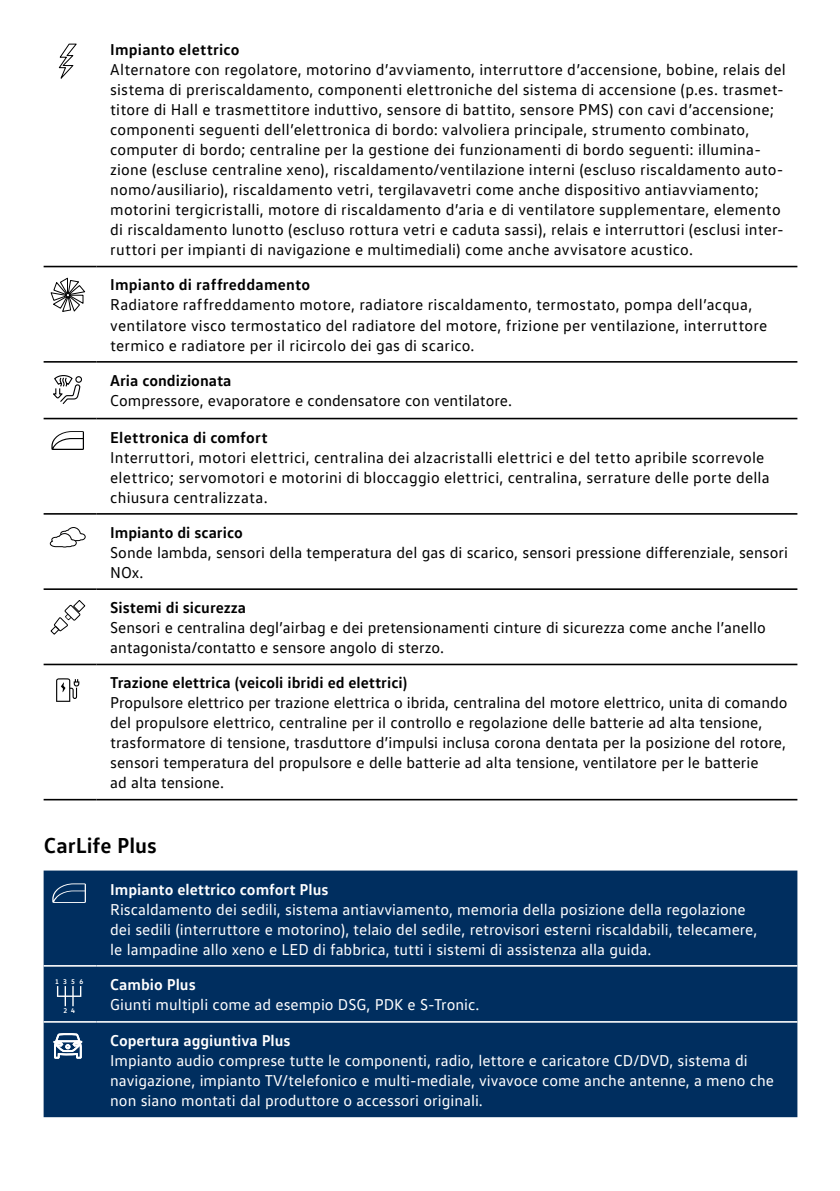
<style>
.page{position:relative;width:840px;height:1191px;background:#fff}
.page>*{position:absolute;margin:0;border:0;box-sizing:border-box;transform-origin:0 0}
.t1{font:700 22px "VW Text";color:#000}
.t2{font:16px/20px "VW Text";letter-spacing:.01em;color:#000}
.t3{font:16px/20px "VW Text";color:#fff}
.t4{font:700 16px "VW Text";color:#000}
.t5{font:700 16px "VW Text";color:#fff}
.t6{font:700 7px "VW Text";color:#fff}
</style>
<div class="page">
<div style="left:44px;top:870px;width:753px;height:247px;background:#002e5f"></div>
<hr style="left:96px;top:266px;width:701px;height:1px;background:#000">
<hr style="left:96px;top:361px;width:701px;height:2px;background:#000">
<hr style="left:96px;top:418px;width:701px;height:1px;background:#000">
<hr style="left:96px;top:513px;width:701px;height:1px;background:#000">
<hr style="left:96px;top:588px;width:701px;height:2px;background:#000">
<hr style="left:96px;top:663px;width:701px;height:2px;background:#000">
<hr style="left:44px;top:266px;width:52px;height:1px;background:#000">
<hr style="left:44px;top:361px;width:52px;height:2px;background:#000">
<hr style="left:44px;top:418px;width:52px;height:1px;background:#000">
<hr style="left:44px;top:513px;width:52px;height:1px;background:#000">
<hr style="left:44px;top:588px;width:52px;height:2px;background:#000">
<hr style="left:44px;top:663px;width:52px;height:2px;background:#000">
<hr style="left:44px;top:799px;width:52px;height:1px;background:#000">
<hr style="left:96px;top:965px;width:701px;height:1px;background:#fff">
<hr style="left:96px;top:1021px;width:701px;height:1px;background:#fff">
<hr style="left:96px;top:799px;width:701px;height:1px;background:#000">
<hr style="left:44px;top:965px;width:52px;height:1px;background:#fff">
<hr style="left:44px;top:1021px;width:52px;height:1px;background:#fff">
<svg style="left:58px;top:43px;width:19px;height:36px"></svg>
<svg style="left:50px;top:277px;width:36px;height:35px"></svg>
<svg style="left:53px;top:375px;width:29px;height:29px"></svg>
<svg style="left:51px;top:431px;width:33px;height:19px"></svg>
<svg style="left:50px;top:527px;width:36px;height:21px"></svg>
<svg style="left:50px;top:600px;width:36px;height:35px"></svg>
<svg style="left:56px;top:678px;width:23px;height:24px"></svg>
<svg style="left:52px;top:883px;width:34px;height:20px"></svg>
<svg style="left:57px;top:986px;width:24px;height:20px"></svg>
<svg style="left:53px;top:1033px;width:51px;height:37px;background:#355980"></svg>
<p class="t4" style="left:110px;top:39px;width:131px">Impianto elettrico</p>
<p class="t2" style="left:110px;top:59px;width:676px">Alternatore con regolatore, motorino d’avviamento, interruttore d’accensione, bobine, relais del sistema di preriscaldamento, componenti elettroniche del sistema di accensione (p.es. trasmet&shy;titore di Hall e trasmettitore induttivo, sensore di battito, sensore PMS) con cavi d’accensione; componenti seguenti dell’elettronica di bordo: valvoliera principale, strumento combinato, computer di bordo; centraline per la gestione dei funzionamenti di bordo seguenti: illumina&shy;zione (escluse centraline xeno), riscaldamento/ventilazione interni (escluso riscaldamento auto&shy;nomo/ausiliario), riscaldamento vetri, tergilavavetri come anche dispositivo antiavviamento; motorini tergicristalli, motore di riscaldamento d’aria e di ventilatore supplementare, elemento di riscaldamento lunotto (escluso rottura vetri e caduta sassi), relais e interruttori (esclusi inter&shy;ruttori per impianti di navigazione e multimediali) come anche avvisatore acustico.</p>
<p class="t4" style="left:110px;top:274px;width:201px">Impianto di raffreddamento</p>
<p class="t2" style="left:110px;top:294px;width:658px">Radiatore raffreddamento motore, radiatore riscaldamento, termostato, pompa dell’acqua, ventilatore visco termostatico del radiatore del motore, frizione per ventilazione, interruttore termico e radiatore per il ricircolo dei gas di scarico.</p>
<p class="t4" style="left:110px;top:370px;width:123px">Aria condizionata</p>
<p class="t2" style="left:110px;top:390px;width:403px">Compressore, evaporatore e condensatore con ventilatore.</p>
<p class="t4" style="left:110px;top:426px;width:159px">Elettronica di comfort</p>
<p class="t2" style="left:110px;top:446px;width:660px">Interruttori, motori elettrici, centralina dei alzacristalli elettrici e del tetto apribile scorrevole elettrico; servomotori e motorini di bloccaggio elettrici, centralina, serrature delle porte della chiusura centralizzata.</p>
<p class="t4" style="left:110px;top:522px;width:134px">Impianto di scarico</p>
<p class="t2" style="left:110px;top:542px;width:678px">Sonde lambda, sensori della temperatura del gas di scarico, sensori pressione differenziale, sensori<br>NOx.</p>
<p class="t4" style="left:110px;top:597px;width:137px">Sistemi di sicurezza</p>
<p class="t2" style="left:110px;top:617px;width:656px">Sensori e centralina degl’airbag e dei pretensionamenti cinture di sicurezza come anche l’anello antagonista/contatto e sensore angolo di sterzo.</p>
<p class="t4" style="left:110px;top:672px;width:298px">Trazione elettrica (veicoli ibridi ed elettrici)</p>
<p class="t2" style="left:110px;top:692px;width:678px">Propulsore elettrico per trazione elettrica o ibrida, centralina del motore elettrico, unita di comando del propulsore elettrico, centraline per il controllo e regolazione delle batterie ad alta tensione, trasformatore di tensione, trasduttore d’impulsi inclusa corona dentata per la posizione del rotore, sensori temperatura del propulsore e delle batterie ad alta tensione, ventilatore per le batterie<br>ad alta tensione.</p>
<h1 class="t1" style="left:44px;top:830px;width:114px">CarLife Plus</h1>
<p class="t5" style="left:110px;top:878px;width:220px">Impianto elettrico comfort Plus</p>
<p class="t3" style="left:110px;top:898px;width:648px">Riscaldamento dei sedili, sistema antiavviamento, memoria della posizione della regolazione dei sedili (interruttore e motorino), telaio del sedile, retrovisori esterni riscaldabili, telecamere, le lampadine allo xeno e LED di fabbrica, tutti i sistemi di assistenza alla guida.</p>
<p class="t6" style="left:79px;top:976px;width:5px">6</p>
<p class="t5" style="left:110px;top:973px;width:87px">Cambio Plus</p>
<p class="t3" style="left:110px;top:994px;width:370px">Giunti multipli come ad esempio DSG, PDK e S-Tronic.</p>
<p class="t5" style="left:110px;top:1029px;width:182px">Copertura aggiuntiva Plus</p>
<p class="t3" style="left:110px;top:1050px;width:665px">Impianto audio comprese tutte le componenti, radio, lettore e caricatore CD/DVD, sistema di navigazione, impianto TV/telefonico e multi-mediale, vivavoce come anche antenne, a meno che non siano montati dal produttore o accessori originali.</p>
<p class="t6" style="left:55px;top:976px;width:13px">1 3</p>
<p class="t6" style="left:63px;top:1006px;width:5px">2</p>
<p class="t6" style="left:71px;top:976px;width:5px">5</p>
<p class="t6" style="left:71px;top:1006px;width:5px">4</p>
</div>
